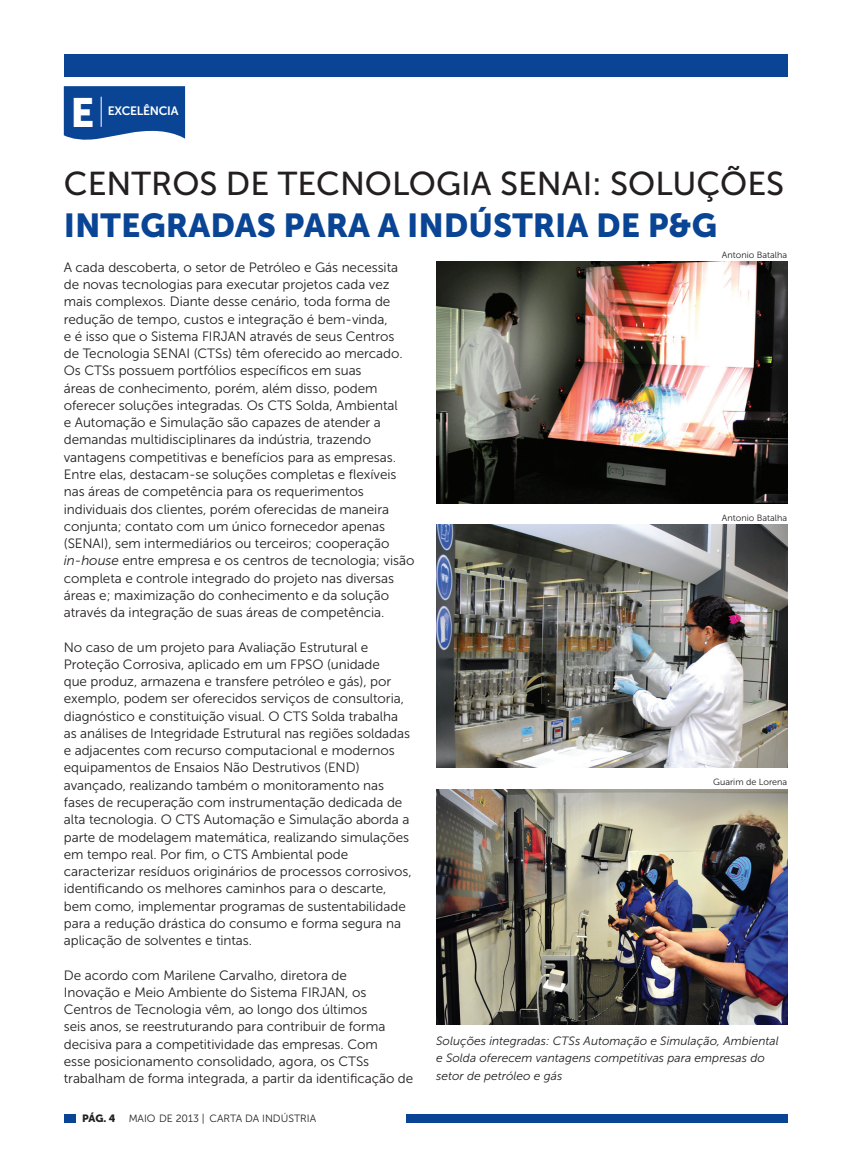
<style>
.page{position:relative;width:851px;height:1149px;background:#fff}
.page>*{position:absolute;margin:0;border:0;box-sizing:border-box;transform-origin:0 0}
.titulo_16{font:40.65px "Museo Sans 900";color:#fff}
.titulo_16-2{font:33px/42px "Museo Sans 500";color:#231f20}
.texto{font:13.5px/17.2px "Museo Sans 300";letter-spacing:-.005em;color:#231f20}
.t1{font:12.15px "Museo Sans 700";letter-spacing:-.02em;color:#fff}
.Legenda{font:italic 12px/17.2px "Museo Sans 300";color:#231f20}
.t2{font:10.5px "Museo Sans 300";color:#231f20}
.Crédito{font:9px "Museo Sans 300";color:#231f20}
.s1{font-family:"Museo Sans 900";color:#094594}
.s2{font-style:italic}
.s3{font-family:"Museo Sans 900"}
</style>
<div class="page">
<img style="left:436px;top:261px;width:351px;height:243px">
<img style="left:436px;top:789px;width:351px;height:234px">
<svg style="left:64px;top:86px;width:121px;height:54px;background:#20569e"></svg>
<hr style="left:101px;top:97px;width:1px;height:30px;background:#fff">
<img style="left:436px;top:525px;width:351px;height:242px">
<div style="left:64px;top:54px;width:723px;height:22px;background:#094594"></div>
<div style="left:64px;top:1113px;width:11px;height:8px;background:#094594"></div>
<div style="left:406px;top:1113px;width:381px;height:8px;background:#094594"></div>
<p class="titulo_16" style="left:70px;top:90px;width:25px">E</p>
<p class="t1" style="left:108px;top:104px;width:72px">EXCELÊNCIA</p>
<p class="titulo_16-2" style="left:64px;top:163px;width:721px">CENTROS DE TECNOLOGIA SENAI: SOLUÇÕES<br><span class="s1">INTEGRADAS PARA A INDÚSTRIA DE P&amp;G</span></p>
<p class="texto" style="left:64px;top:258px;width:352px">A cada descoberta, o setor de Petróleo e Gás necessita de novas tecnologias para executar projetos cada vez mais complexos. Diante desse cenário, toda forma de redução de tempo, custos e integração é bem-vinda,<br>e é isso que o Sistema FIRJAN através de seus Centros<br>de Tecnologia SENAI (CTSs) têm oferecido ao mercado.<br>Os CTSs possuem portfólios específicos em suas<br>áreas de conhecimento, porém, além disso, podem oferecer soluções integradas. Os CTS Solda, Ambiental<br>e Automação e Simulação são capazes de atender a demandas multidisciplinares da indústria, trazendo vantagens competitivas e benefícios para as empresas.<br>Entre elas, destacam-se soluções completas e flexíveis nas áreas de competência para os requerimentos individuais dos clientes, porém oferecidas de maneira conjunta; contato com um único fornecedor apenas (SENAI), sem intermediários ou terceiros; cooperação <span class="s2">in-house</span> entre empresa e os centros de tecnologia; visão completa e controle integrado do projeto nas diversas áreas e; maximização do conhecimento e da solução através da integração de suas áreas de competência.</p>
<p class="texto" style="left:64px;top:638px;width:349px">No caso de um projeto para Avaliação Estrutural e Proteção Corrosiva, aplicado em um FPSO (unidade<br>que produz, armazena e transfere petróleo e gás), por exemplo, podem ser oferecidos serviços de consultoria, diagnóstico e constituição visual. O CTS Solda trabalha as análises de Integridade Estrutural nas regiões soldadas e adjacentes com recurso computacional e modernos equipamentos de Ensaios Não Destrutivos (END) avançado, realizando também o monitoramento nas fases de recuperação com instrumentação dedicada de alta tecnologia. O CTS Automação e Simulação aborda a parte de modelagem matemática, realizando simulações em tempo real. Por fim, o CTS Ambiental pode caracterizar resíduos originários de processos corrosivos, identificando os melhores caminhos para o descarte, bem como, implementar programas de sustentabilidade para a redução drástica do consumo e forma segura na aplicação de solventes e tintas.</p>
<p class="texto" style="left:64px;top:966px;width:351px">De acordo com Marilene Carvalho, diretora de<br>Inovação e Meio Ambiente do Sistema FIRJAN, os Centros de Tecnologia vêm, ao longo dos últimos<br>seis anos, se reestruturando para contribuir de forma decisiva para a competitividade das empresas. Com<br>esse posicionamento consolidado, agora, os CTSs trabalham de forma integrada, a partir da identificação de</p>
<p class="Crédito" style="left:721px;top:250px;width:67px">Antonio Batalha</p>
<p class="Crédito" style="left:721px;top:513px;width:67px">Antonio Batalha</p>
<p class="Crédito" style="left:713px;top:777px;width:75px">Guarim de Lorena</p>
<p class="Legenda" style="left:436px;top:1031px;width:344px">Soluções integradas: CTSs Automação e Simulação, Ambiental e Solda oferecem vantagens competitivas para empresas do setor de petróleo e gás</p>
<p class="t2" style="left:82px;top:1112px;width:235px"><span class="s3">PÁG. 4</span> MAIO DE 2013 | CARTA DA INDÚSTRIA</p>
</div>
